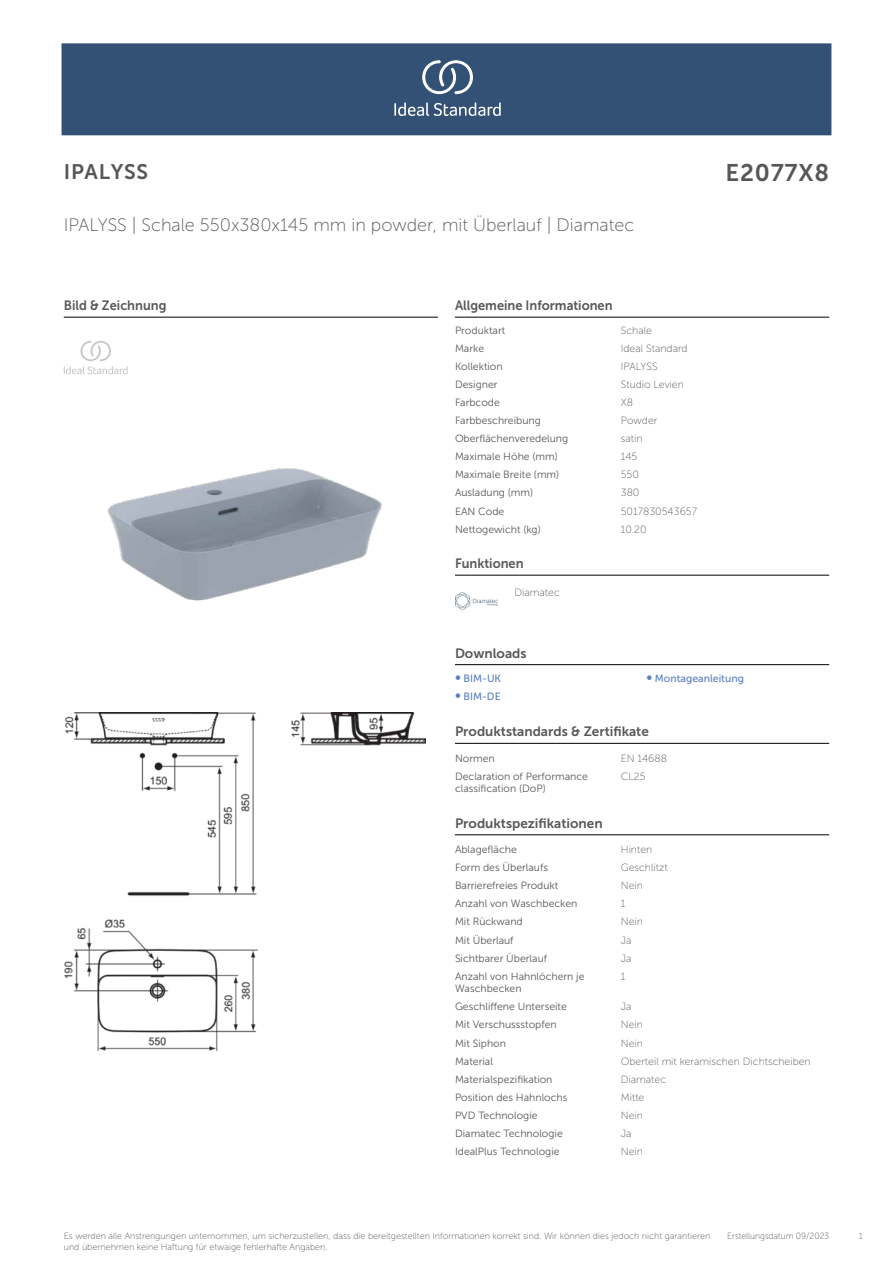
<style>
.page{position:relative;width:893px;height:1263px;background:#fff}
.page>*{position:absolute;margin:0;border:0;box-sizing:border-box;transform-origin:0 0}
.t1{font:24px "Museo Sans 700";letter-spacing:.035em;color:#575756}
.t2{font:21px "Museo Sans 700";letter-spacing:.035em;color:#575756}
.t3{font:18px "Museo Sans 100";color:#575756}
.t4{font:13.5px "Museo Sans 700";color:#575756}
.t5{font:13.5px "Museo Sans 700";color:#575756;scale:.95 1}
.t6{font:10.5px/12.6px "Museo Sans 300";color:#575756}
.t7{font:10.5px "Museo Sans 100";color:#575756}
.t8{font:10.5px "Museo Sans 500";color:#5b7ebf}
.t9{font:9px "Museo Sans 100";color:#575756}
.t10{font:9px "Museo Sans 100";color:#575756;scale:.95 1}
.s1{font-size:15px}
</style>
<div class="page">
<div style="left:62px;top:43px;width:769px;height:92px;background:#335075"></div>
<svg style="left:394px;top:102px;width:107px;height:14px"></svg>
<svg style="left:422px;top:60px;width:51px;height:34px"></svg>
<hr style="left:455px;top:317px;width:374px;height:1px;background:#000">
<hr style="left:455px;top:575px;width:374px;height:1px;background:#000">
<img style="left:455px;top:592px;width:42px;height:17px">
<hr style="left:455px;top:664px;width:374px;height:1px;background:#000">
<hr style="left:455px;top:743px;width:374px;height:1px;background:#000">
<hr style="left:455px;top:834px;width:374px;height:1px;background:#000">
<hr style="left:64px;top:317px;width:374px;height:1px;background:#000">
<svg style="left:64px;top:341px;width:64px;height:33px"></svg>
<img style="left:64px;top:713px;width:361px;height:338px">
<img style="left:107px;top:468px;width:275px;height:133px">
<h2 class="t2" style="left:64px;top:160px;width:86px">IPALYSS</h2>
<h1 class="t1" style="left:725px;top:160px;width:105px">E2077X8</h1>
<h3 class="t3" style="left:64px;top:215px;width:572px">IPALYSS | Schale 550x380x145 mm in powder, mit Überlauf | Diamatec</h3>
<p class="t5" style="left:64px;top:298px;width:110px">Bild &amp; Zeichnung</p>
<p class="t5" style="left:455px;top:298px;width:167px">Allgemeine Informationen</p>
<p class="t6" style="left:455px;top:324px;width:52px">Produktart</p>
<p class="t7" style="left:621px;top:325px;width:33px">Schale</p>
<p class="t6" style="left:455px;top:342px;width:31px">Marke</p>
<p class="t7" style="left:621px;top:343px;width:68px">Ideal Standard</p>
<p class="t6" style="left:455px;top:360px;width:49px">Kollektion</p>
<p class="t7" style="left:621px;top:361px;width:38px">IPALYSS</p>
<p class="t6" style="left:455px;top:378px;width:44px">Designer</p>
<p class="t7" style="left:621px;top:379px;width:65px">Studio Levien</p>
<p class="t6" style="left:455px;top:396px;width:46px">Farbcode</p>
<p class="t7" style="left:621px;top:397px;width:14px">X8</p>
<p class="t6" style="left:455px;top:414px;width:87px">Farbbeschreibung</p>
<p class="t7" style="left:621px;top:415px;width:38px">Powder</p>
<p class="t6" style="left:455px;top:432px;width:115px">Oberflächenveredelung</p>
<p class="t7" style="left:621px;top:433px;width:23px">satin</p>
<p class="t6" style="left:455px;top:450px;width:104px">Maximale Höhe (mm)</p>
<p class="t7" style="left:621px;top:451px;width:18px">145</p>
<p class="t6" style="left:455px;top:469px;width:106px">Maximale Breite (mm)</p>
<p class="t7" style="left:621px;top:469px;width:20px">550</p>
<p class="t6" style="left:455px;top:487px;width:80px">Ausladung (mm)</p>
<p class="t7" style="left:621px;top:487px;width:20px">380</p>
<p class="t6" style="left:455px;top:505px;width:51px">EAN Code</p>
<p class="t7" style="left:621px;top:505px;width:78px">5017830543657</p>
<p class="t6" style="left:455px;top:523px;width:87px">Nettogewicht (kg)</p>
<p class="t7" style="left:621px;top:523px;width:27px">10.20</p>
<p class="t5" style="left:455px;top:556px;width:74px">Funktionen</p>
<p class="t7" style="left:514px;top:587px;width:47px">Diamatec</p>
<p class="t4" style="left:455px;top:646px;width:73px">Downloads</p>
<p class="t8" style="left:455px;top:673px;width:48px"><span class="s1">•</span> BIM-UK</p>
<p class="t8" style="left:455px;top:691px;width:47px"><span class="s1">•</span> BIM-DE</p>
<p class="t8" style="left:646px;top:673px;width:99px"><span class="s1">•</span> Montageanleitung</p>
<p class="t4" style="left:455px;top:724px;width:195px">Produktstandards &amp; Zertifikate</p>
<p class="t6" style="left:455px;top:752px;width:41px">Normen</p>
<p class="t7" style="left:621px;top:752px;width:48px">EN 14688</p>
<p class="t6" style="left:455px;top:770px;width:135px">Declaration of Performance classification (DoP)</p>
<p class="t7" style="left:621px;top:770px;width:26px">CL25</p>
<p class="t4" style="left:455px;top:816px;width:149px">Produktspezifikationen</p>
<p class="t6" style="left:455px;top:843px;width:63px">Ablagefläche</p>
<p class="t7" style="left:621px;top:844px;width:33px">Hinten</p>
<p class="t6" style="left:455px;top:861px;width:95px">Form des Überlaufs</p>
<p class="t7" style="left:621px;top:862px;width:48px">Geschlitzt</p>
<p class="t6" style="left:455px;top:879px;width:105px">Barrierefreies Produkt</p>
<p class="t7" style="left:621px;top:880px;width:24px">Nein</p>
<p class="t6" style="left:455px;top:897px;width:124px">Anzahl von Waschbecken</p>
<p class="t7" style="left:621px;top:898px;width:6px">1</p>
<p class="t6" style="left:455px;top:915px;width:69px">Mit Rückwand</p>
<p class="t7" style="left:621px;top:916px;width:24px">Nein</p>
<p class="t6" style="left:455px;top:934px;width:60px">Mit Überlauf</p>
<p class="t7" style="left:621px;top:934px;width:12px">Ja</p>
<p class="t6" style="left:455px;top:952px;width:94px">Sichtbarer Überlauf</p>
<p class="t7" style="left:621px;top:952px;width:12px">Ja</p>
<p class="t6" style="left:455px;top:970px;width:131px">Anzahl von Hahnlöchern je<br>Waschbecken</p>
<p class="t7" style="left:621px;top:970px;width:6px">1</p>
<p class="t6" style="left:455px;top:1000px;width:113px">Geschliffene Unterseite</p>
<p class="t7" style="left:621px;top:1001px;width:12px">Ja</p>
<p class="t6" style="left:455px;top:1018px;width:103px">Mit Verschussstopfen</p>
<p class="t7" style="left:621px;top:1019px;width:24px">Nein</p>
<p class="t6" style="left:455px;top:1037px;width:52px">Mit Siphon</p>
<p class="t7" style="left:621px;top:1037px;width:24px">Nein</p>
<p class="t6" style="left:455px;top:1055px;width:39px">Material</p>
<p class="t7" style="left:621px;top:1055px;width:191px">Oberteil mit keramischen Dichtscheiben</p>
<p class="t6" style="left:455px;top:1073px;width:99px">Materialspezifikation</p>
<p class="t7" style="left:621px;top:1073px;width:47px">Diamatec</p>
<p class="t6" style="left:455px;top:1091px;width:114px">Position des Hahnlochs</p>
<p class="t7" style="left:621px;top:1091px;width:25px">Mitte</p>
<p class="t6" style="left:455px;top:1109px;width:84px">PVD Technologie</p>
<p class="t7" style="left:621px;top:1110px;width:24px">Nein</p>
<p class="t6" style="left:455px;top:1127px;width:109px">Diamatec Technologie</p>
<p class="t7" style="left:621px;top:1128px;width:12px">Ja</p>
<p class="t6" style="left:455px;top:1145px;width:106px">IdealPlus Technologie</p>
<p class="t7" style="left:621px;top:1146px;width:24px">Nein</p>
<p class="t10" style="left:727px;top:1231px;width:109px">Erstellungsdatum 09/2023</p>
<p class="t9" style="left:64px;top:1231px;width:648px">Es werden alle Anstrengungen unternommen, um sicherzustellen, dass die bereitgestellten Informationen korrekt sind. Wir können dies jedoch nicht garantieren</p>
<p class="t10" style="left:859px;top:1231px;width:5px">1</p>
<p class="t9" style="left:64px;top:1242px;width:265px">und übernehmen keine Haftung für etwaige fehlerhafte Angaben.</p>
</div>
